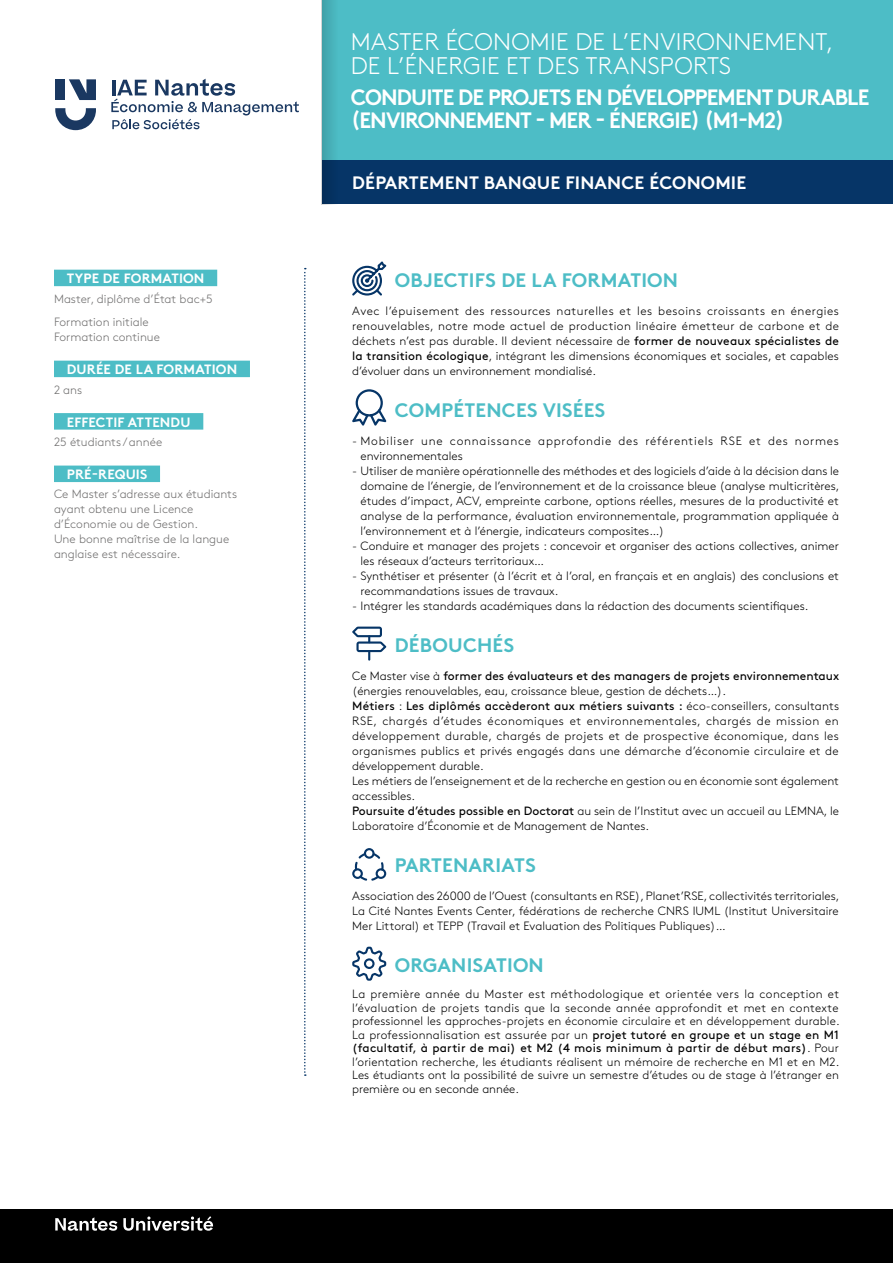
<style>
.page{position:relative;width:893px;height:1263px;background:#fff}
.page>*{position:absolute;margin:0;border:0;box-sizing:border-box;transform-origin:0 0}
.t1{font:300 24px/24px "Brown Std";letter-spacing:.01em;color:#fff}
.t2{font:700 22.2px/22.5px "Brown Std";letter-spacing:-.04em;color:#fff;scale:.96 1}
.t3{font:700 19.5px "Brown Std";letter-spacing:.01em;color:#4dbdc6}
.t4{font:700 18px "Brown Std";letter-spacing:.01em;color:#fff}
.t5{font:700 13.5px "Brown Std";letter-spacing:.01em;color:#fff}
.t6{font:300 12px/15px "Brown Std";color:#000;text-align:justify}
.t7{font:300 12px/15px "Brown Std";color:#706f6f}
.t8{font:300 12px/15px "Brown Std";letter-spacing:.065em;color:#000}
.s1{font-weight:400}
</style>
<div class="page">
<div style="left:0;top:1209px;width:893px;height:54px;background:#000"></div>
<div style="left:322px;top:0;width:571px;height:160px;background:#4dbdc6"></div>
<div style="left:322px;top:160px;width:571px;height:44px;background:#063567"></div>
<svg style="left:322px;top:0;width:11px;height:204px"></svg>
<svg style="left:304px;top:268px;width:2px;height:808px"></svg>
<svg style="left:55px;top:1217px;width:62px;height:14px"></svg>
<svg style="left:123px;top:1216px;width:90px;height:15px"></svg>
<svg style="left:55px;top:108px;width:41px;height:22px"></svg>
<svg style="left:69px;top:79px;width:27px;height:21px"></svg>
<div style="left:55px;top:79px;width:10px;height:21px;background:#1a3861"></div>
<svg style="left:111px;top:79px;width:188px;height:50px"></svg>
<svg style="left:352px;top:261px;width:34px;height:35px"></svg>
<svg style="left:352px;top:389px;width:34px;height:37px"></svg>
<svg style="left:352px;top:627px;width:34px;height:34px"></svg>
<svg style="left:352px;top:848px;width:34px;height:33px"></svg>
<svg style="left:352px;top:947px;width:34px;height:34px"></svg>
<div style="left:54px;top:270px;width:163px;height:16px;background:#4dbdc6"></div>
<div style="left:54px;top:361px;width:196px;height:16px;background:#4dbdc6"></div>
<div style="left:54px;top:413px;width:149px;height:17px;background:#4dbdc6"></div>
<div style="left:54px;top:466px;width:106px;height:16px;background:#4dbdc6"></div>
<p class="t5" style="left:67px;top:270px;width:139px">TYPE DE FORMATION</p>
<p class="t7" style="left:54px;top:287px;width:160px;line-height:23.5px">Master, diplôme d’État bac+5<br>Formation initiale</p>
<p class="t7" style="left:54px;top:330px;width:107px">Formation continue</p>
<p class="t5" style="left:67px;top:361px;width:172px">DURÉE DE LA FORMATION</p>
<p class="t7" style="left:54px;top:382px;width:30px">2 ans</p>
<p class="t5" style="left:67px;top:414px;width:125px">EFFECTIF ATTENDU</p>
<p class="t7" style="left:54px;top:434px;width:110px">25 étudiants / année</p>
<p class="t5" style="left:67px;top:466px;width:82px">PRÉ-REQUIS</p>
<p class="t7" style="left:54px;top:487px;width:185px">Ce Master s’adresse aux étudiants ayant obtenu une Licence d’Économie ou de Gestion.<br>Une bonne maîtrise de la langue anglaise est nécessaire.</p>
<h1 class="t1" style="left:351px;top:30px;width:484px">MASTER ÉCONOMIE DE L’ENVIRONNEMENT,<br>DE L’ÉNERGIE ET DES TRANSPORTS</h1>
<h2 class="t2" style="left:351px;top:86px;width:542px">CONDUITE DE PROJETS EN DÉVELOPPEMENT DURABLE (ENVIRONNEMENT - MER - ÉNERGIE) (M1-M2)</h2>
<h3 class="t4" style="left:352px;top:172px;width:396px">DÉPARTEMENT BANQUE FINANCE ÉCONOMIE</h3>
<h3 class="t3" style="left:395px;top:268px;width:285px">OBJECTIFS DE LA FORMATION</h3>
<p class="t6" style="left:352px;top:303px;width:488px">Avec l’épuisement des ressources naturelles et les besoins croissants en énergies renouvelables, notre mode actuel de production linéaire émetteur de carbone et de déchets n’est pas durable. Il devient nécessaire de <span class="s1">former de nouveaux spécialistes de la transition écologique</span>, intégrant les dimensions économiques et sociales, et capables d’évoluer dans un environnement mondialisé.</p>
<h3 class="t3" style="left:395px;top:398px;width:212px">COMPÉTENCES VISÉES</h3>
<p class="t8" style="left:360px;top:433px;width:480px;text-indent:-8px">- Mobiliser une connaissance approfondie des référentiels RSE et des normes environnementales</p>
<p class="t6" style="left:360px;top:463px;width:481px;text-indent:-8px">- Utiliser de manière opérationnelle des méthodes et des logiciels d’aide à la décision dans le domaine de l’énergie, de l’environnement et de la croissance bleue (analyse multicritères, études d’impact, ACV, empreinte carbone, options réelles, mesures de la productivité et analyse de la performance, évaluation environnementale, programmation appliquée à l’environnement et à l’énergie, indicateurs composites…)</p>
<p class="t6" style="left:360px;top:538px;width:480px;text-indent:-8px">- Conduire et manager des projets : concevoir et organiser des actions collectives, animer les réseaux d’acteurs territoriaux…</p>
<p class="t6" style="left:360px;top:568px;width:480px;text-indent:-8px">- Synthétiser et présenter (à l’écrit et à l’oral, en français et en anglais) des conclusions et recommandations issues de travaux.</p>
<p class="t6" style="left:352px;top:598px;width:458px">- Intégrer les standards académiques dans la rédaction des documents scientifiques.</p>
<h3 class="t3" style="left:395px;top:633px;width:121px">DÉBOUCHÉS</h3>
<p class="t6" style="left:352px;top:668px;width:488px;text-align:left">Ce Master vise à <span class="s1">former des évaluateurs et des managers de projets environnementaux </span>(énergies renouvelables, eau, croissance bleue, gestion de déchets…).<br><span class="s1">Métiers</span> : <span class="s1">Les diplômés accèderont aux métiers suivants :</span> éco-conseillers, consultants RSE, chargés d’études économiques et environnementales, chargés de mission en développement durable, chargés de projets et de prospective économique, dans les organismes publics et privés engagés dans une démarche d’économie circulaire et de développement durable.<br>Les métiers de l’enseignement et de la recherche en gestion ou en économie sont également accessibles.<br><span class="s1">Poursuite d’études possible en Doctorat</span> au sein de l’Institut avec un accueil au LEMNA, le Laboratoire d’Économie et de Management de Nantes.</p>
<h3 class="t3" style="left:395px;top:853px;width:142px">PARTENARIATS</h3>
<p class="t6" style="left:352px;top:888px;width:489px">Association des 26000 de l’Ouest (consultants en RSE), Planet’RSE, collectivités territoriales, La Cité Nantes Events Center, fédérations de recherche CNRS IUML (Institut Universitaire Mer Littoral) et TEPP (Travail et Evaluation des Politiques Publiques)…</p>
<h3 class="t3" style="left:395px;top:953px;width:150px">ORGANISATION</h3>
<p class="t6" style="left:352px;top:987px;width:489px;line-height:13.5px">La première année du Master est méthodologique et orientée vers la conception et l’évaluation de projets tandis que la seconde année approfondit et met en contexte professionnel les approches-projets en économie circulaire et en développement durable.<br>La professionnalisation est assurée par un <span class="s1">projet tutoré en groupe et un stage en M1 (facultatif, à partir de mai) et M2 (4 mois minimum à partir de début mars)</span>. Pour l’orientation recherche, les étudiants réalisent un mémoire de recherche en M1 et en M2.<br>Les étudiants ont la possibilité de suivre un semestre d’études ou de stage à l’étranger en première ou en seconde année.</p>
</div>
